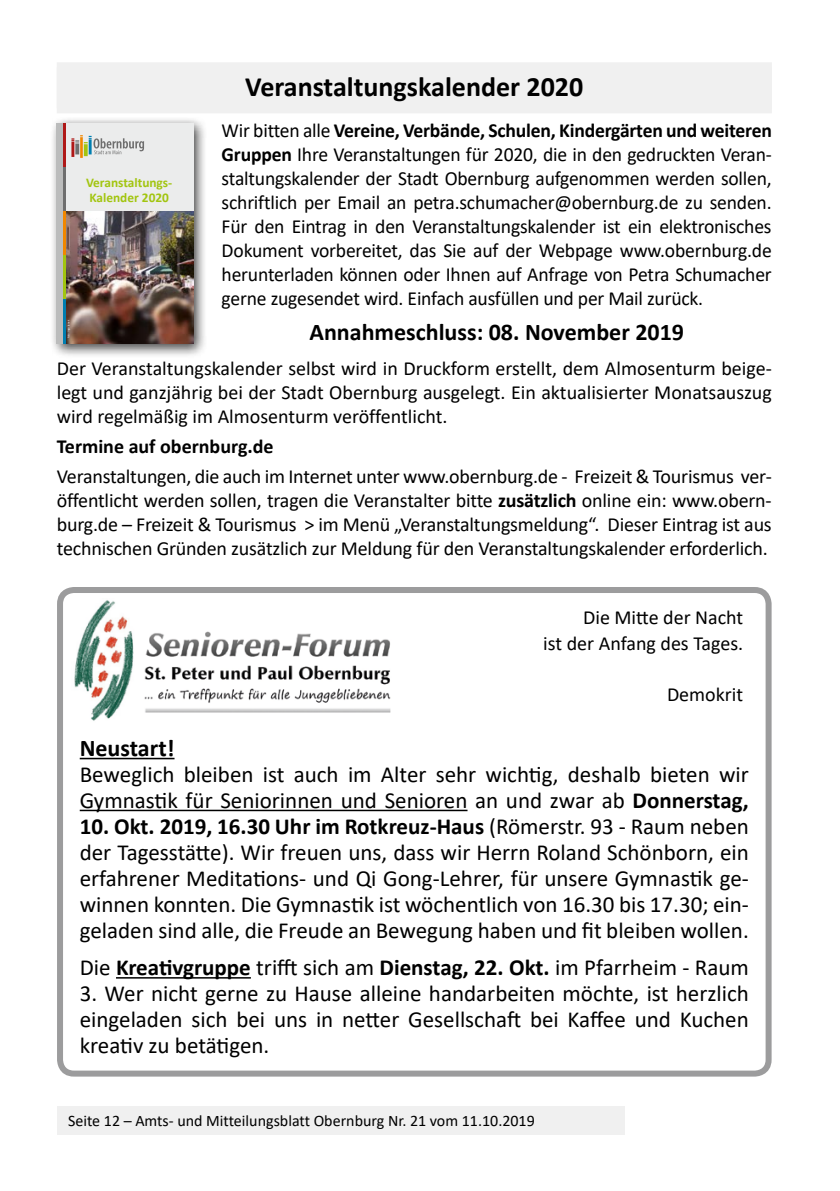
<style>
.page{position:relative;width:840px;height:1191px;background:#fff}
.page>*{position:absolute;margin:0;border:0;box-sizing:border-box;transform-origin:0 0}
.t1{font:700 28px "Calibri";color:#000}
.t2{font:700 24px "Calibri";color:#000}
.t3{font:23px/26px "Calibri";color:#000;text-align:justify}
.t4{font:20px/24px "Calibri";letter-spacing:-.01em;color:#000;text-align:justify}
.t5{font:700 20px "Calibri";color:#000}
.t6{font:16px "Calibri";color:#000}
.t7{font:700 13.4px/15.6px "Calibri";color:#a2c510}
.t8{font:2.8px "Calibri";color:#fff}
.s1{font-weight:700}
</style>
<div class="page">
<div style="left:57px;top:1106px;width:567px;height:28px;background:#f0f0f0"></div>
<div style="left:57px;top:67px;width:714px;height:46px;background:#f0f0f0"></div>
<div style="left:57px;top:62px;width:714px;height:46px;background:#f0f0f0"></div>
<div style="left:57px;top:587px;width:714px;height:489px;border:6px solid #9c9c9d;border-radius:14px"></div>
<img style="left:74px;top:600px;width:317px;height:121px">
<hr style="left:80px;top:757px;width:94px;height:2px;background:#000">
<hr style="left:80px;top:809px;width:387px;height:2px;background:#000">
<hr style="left:116px;top:977px;width:135px;height:1px;background:#000">
<div style="left:50px;top:116px;width:157px;height:242px;background:#000;opacity:.75"></div>
<div style="left:65px;top:123px;width:128px;height:221px;background:#ebecec"></div>
<hr style="left:63px;top:123px;width:2px;height:44px;background:#af1817">
<img style="left:65px;top:211px;width:128px;height:133px">
<hr style="left:63px;top:167px;width:2px;height:44px;background:#6e6e6e">
<hr style="left:63px;top:211px;width:2px;height:44px;background:#f18700">
<hr style="left:63px;top:255px;width:2px;height:44px;background:#a2c510">
<hr style="left:63px;top:299px;width:2px;height:45px;background:#007eb0">
<div style="left:57px;top:123px;width:6px;height:221px;background:#bbbcbc"></div>
<svg style="left:71px;top:135px;width:73px;height:23px"></svg>
<h1 class="t1" style="left:245px;top:67px;width:339px">Veranstaltungskalender 2020</h1>
<p class="t4" style="left:221px;top:118px;width:551px">Wir bitten alle <span class="s1">Vereine, Verbände, Schulen, Kindergärten und weiteren Gruppen</span> Ihre Veranstaltungen für 2020, die in den gedruckten Veran&shy;staltungskalender der Stadt Obernburg aufgenommen werden sollen, schriftlich per Email an petra.schumacher@obernburg.de zu senden.<br>Für den Eintrag in den Veranstaltungskalender ist ein elektronisches Dokument vorbereitet, das Sie auf der Webpage www.obernburg.de herunterladen können oder Ihnen auf Anfrage von Petra Schumacher gerne zugesendet wird. Einfach ausfüllen und per Mail zurück.</p>
<p class="t2" style="left:309px;top:315px;width:376px">Annahmeschluss: 08. November 2019</p>
<p class="t4" style="left:57px;top:356px;width:716px">Der Veranstaltungskalender selbst wird in Druckform erstellt, dem Almosenturm beige&shy;legt und ganzjährig bei der Stadt Obernburg ausgelegt. Ein aktualisierter Monatsauszug wird regelmäßig im Almosenturm veröffentlicht.</p>
<p class="t5" style="left:57px;top:432px;width:218px">Termine auf obernburg.de</p>
<p class="t4" style="left:57px;top:463px;width:716px">Veranstaltungen, die auch im Internet unter www.obernburg.de - Freizeit &amp; Tourismus ver&shy;öffentlicht werden sollen, tragen die Veranstalter bitte <span class="s1">zusätzlich</span> online ein: www.obern&shy;burg.de – Freizeit &amp; Tourismus &gt; im Menü „Veranstaltungsmeldung“. Dieser Eintrag ist aus technischen Gründen zusätzlich zur Meldung für den Veranstaltungskalender erforderlich.</p>
<p class="t7" style="left:86px;top:174px;width:88px">Veranstaltungs-<br>Kalender 2020</p>
<p class="t8" style="left:66px;top:338px;width:20px;rotate:-90deg">Foto: Ingo Janek</p>
<p class="t4" style="left:543px;top:604px;width:201px;line-height:25.6px;text-align:right">Die Mitte der Nacht<br>ist der Anfang des Tages.</p>
<p class="t4" style="left:666px;top:682px;width:78px">Demokrit</p>
<p class="t2" style="left:80px;top:731px;width:96px">Neustart!</p>
<p class="t3" style="left:80px;top:760px;width:670px">Beweglich bleiben ist auch im Alter sehr wichtig, deshalb bieten wir<br>Gymnastik für Seniorinnen und Senioren an und zwar ab <span class="s1">Donnerstag,</span></p>
<p class="t3" style="left:80px;top:812px;width:670px"><span class="s1">10. Okt. 2019, 16.30 Uhr im Rotkreuz-Haus</span> (Römerstr. 93 - Raum neben der Tagesstätte). Wir freuen uns, dass wir Herrn Roland Schönborn, ein erfahrener Meditations- und Qi Gong-Lehrer, für unsere Gymnastik ge&shy;winnen konnten. Die Gymnastik ist wöchentlich von 16.30 bis 17.30; ein&shy;geladen sind alle, die Freude an Bewegung haben und fit bleiben wollen.</p>
<p class="t3" style="left:80px;top:954px;width:670px">Die <span class="s1">Kreativgruppe</span> trifft sich am <span class="s1">Dienstag, 22. Okt.</span> im Pfarrheim - Raum</p>
<p class="t3" style="left:80px;top:980px;width:670px">3. Wer nicht gerne zu Hause alleine handarbeiten möchte, ist herzlich eingeladen sich bei uns in netter Gesellschaft bei Kaffee und Kuchen kreativ zu betätigen.</p>
<p class="t6" style="left:68px;top:1109px;width:468px">Seite 12 – Amts- und Mitteilungsblatt Obernburg Nr. 21 vom 11.10.2019</p>
</div>
